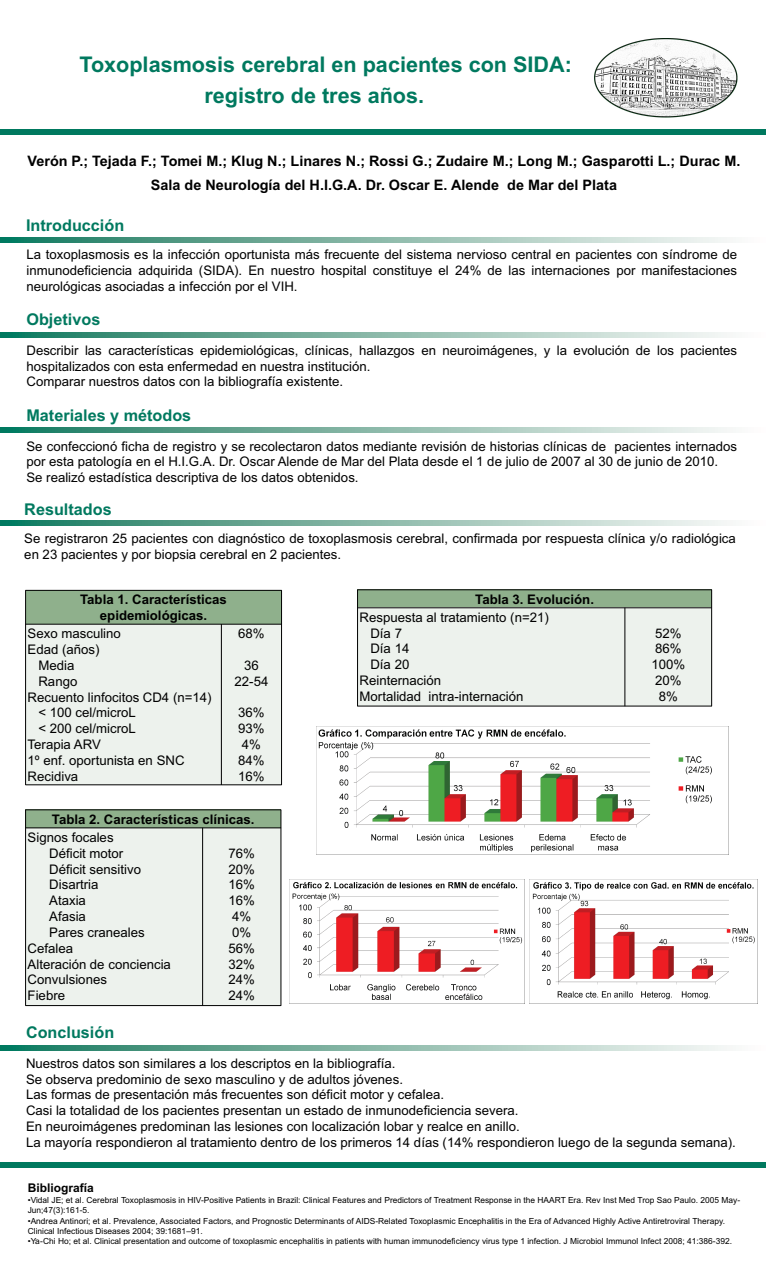
<style>
.page{position:relative;width:766px;height:1276px;background:#fff}
.page>*{position:absolute;margin:0;border:0;box-sizing:border-box;transform-origin:0 0}
.t1{font:700 21.6px/30.7px "Arial";color:#00795f}
.t2{font:700 16.2px "Arial";color:#00795f}
.t3{font:700 14.4px/24.5px "Arial";color:#000;text-align:center}
.t4{font:13.2px/15.8px "Arial";color:#000}
.t5{font:700 13.2px/15.8px "Arial";color:#000;text-align:center}
.t6{font:700 12px "Arial";color:#000}
.t7{font:8.4px/10.1px "Arial";color:#000}
</style>
<div class="page">
<div style="left:26px;top:590px;width:255px;height:34px;background:#8fb08c"></div>
<div style="left:26px;top:624px;width:195px;height:161px;background:#edf2ed"></div>
<div style="left:221px;top:624px;width:60px;height:161px;background:#edf2ed"></div>
<hr style="left:221px;top:624px;width:1px;height:161px;background:#000">
<hr style="left:25px;top:624px;width:256px;height:1px;background:#000">
<hr style="left:25px;top:590px;width:1px;height:195px;background:#000">
<hr style="left:281px;top:590px;width:1px;height:195px;background:#000">
<hr style="left:25px;top:590px;width:256px;height:1px;background:#000">
<hr style="left:25px;top:784px;width:256px;height:1px;background:#000">
<div style="left:26px;top:810px;width:255px;height:18px;background:#8fb08c"></div>
<div style="left:26px;top:828px;width:176px;height:177px;background:#edf2ed"></div>
<div style="left:202px;top:828px;width:79px;height:177px;background:#edf2ed"></div>
<hr style="left:202px;top:827px;width:1px;height:178px;background:#000">
<hr style="left:25px;top:827px;width:256px;height:1px;background:#000">
<hr style="left:25px;top:809px;width:1px;height:196px;background:#000">
<hr style="left:281px;top:809px;width:1px;height:196px;background:#000">
<hr style="left:25px;top:809px;width:256px;height:1px;background:#000">
<hr style="left:25px;top:1005px;width:256px;height:1px;background:#000">
<div style="left:357px;top:590px;width:354px;height:18px;background:#8fb08c"></div>
<div style="left:357px;top:608px;width:267px;height:98px;background:#edf2ed"></div>
<div style="left:624px;top:608px;width:87px;height:98px;background:#edf2ed"></div>
<hr style="left:624px;top:607px;width:1px;height:99px;background:#000">
<hr style="left:357px;top:607px;width:354px;height:1px;background:#000">
<hr style="left:357px;top:589px;width:1px;height:117px;background:#000">
<hr style="left:711px;top:589px;width:1px;height:117px;background:#000">
<hr style="left:357px;top:589px;width:354px;height:1px;background:#000">
<hr style="left:357px;top:706px;width:354px;height:1px;background:#000">
<img style="left:316px;top:726px;width:412px;height:128px">
<img style="left:289px;top:879px;width:235px;height:125px">
<img style="left:529px;top:879px;width:228px;height:124px">
<div style="left:0;top:129px;width:765px;height:5px;background:#00795f"></div>
<svg style="left:0;top:237px;width:727px;height:5px;background:#85b7a8"></svg>
<svg style="left:0;top:332px;width:727px;height:6px;background:#85b7a8"></svg>
<svg style="left:0;top:427px;width:727px;height:5px;background:#85b7a8"></svg>
<svg style="left:0;top:520px;width:727px;height:5px;background:#85b7a8"></svg>
<svg style="left:0;top:1045px;width:727px;height:5px;background:#85b7a8"></svg>
<div style="left:0;top:1162px;width:765px;height:5px;background:#00795f"></div>
<img style="left:594px;top:38px;width:143px;height:80px">
<h1 class="t1" style="left:204px;top:51px;width:369px;text-indent:-125px">Toxoplasmosis cerebral en pacientes con SIDA: registro de tres años.</h1>
<p class="t3" style="left:28px;top:150px;width:714px">Verón P.; Tejada F.; Tomei M.; Klug N.; Linares N.; Rossi G.; Zudaire M.; Long M.; Gasparotti L.; Durac M.<br>Sala de Neurología del H.I.G.A. Dr. Oscar E. Alende de Mar del Plata</p>
<p class="t2" style="left:26px;top:219px;width:100px">Introducción</p>
<p class="t4" style="left:26px;top:248px;width:712px;text-align:justify">La toxoplasmosis es la infección oportunista más frecuente del sistema nervioso central en pacientes con síndrome de inmunodeficiencia adquirida (SIDA). En nuestro hospital constituye el 24% de las internaciones por manifestaciones neurológicas asociadas a infección por el VIH.</p>
<p class="t2" style="left:26px;top:313px;width:75px">Objetivos</p>
<p class="t4" style="left:26px;top:343px;width:712px">Describir las características epidemiológicas, clínicas, hallazgos en neuroimágenes, y la evolución de los pacientes hospitalizados con esta enfermedad en nuestra institución.<br>Comparar nuestros datos con la bibliografía existente.</p>
<p class="t2" style="left:26px;top:409px;width:166px">Materiales y métodos</p>
<p class="t4" style="left:26px;top:439px;width:712px">Se confeccionó ficha de registro y se recolectaron datos mediante revisión de historias clínicas de pacientes internados por esta patología en el H.I.G.A. Dr. Oscar Alende de Mar del Plata desde el 1 de julio de 2007 al 30 de junio de 2010.<br>Se realizó estadística descriptiva de los datos obtenidos.</p>
<p class="t2" style="left:24px;top:503px;width:89px">Resultados</p>
<p class="t4" style="left:24px;top:532px;width:712px">Se registraron 25 pacientes con diagnóstico de toxoplasmosis cerebral, confirmada por respuesta clínica y/o radiológica en 23 pacientes y por biopsia cerebral en 2 pacientes.</p>
<p class="t5" style="left:80px;top:593px;width:148px">Tabla 1. Características epidemiológicas.</p>
<p class="t4" style="left:28px;top:627px;width:95px">Sexo masculino</p>
<p class="t4" style="left:28px;top:642px;width:73px">Edad (años)</p>
<p class="t4" style="left:38px;top:658px;width:37px">Media</p>
<p class="t4" style="left:38px;top:674px;width:40px">Rango</p>
<p class="t4" style="left:28px;top:690px;width:185px">Recuento linfocitos CD4 (n=14)</p>
<p class="t4" style="left:38px;top:706px;width:99px">&lt; 100 cel/microL</p>
<p class="t4" style="left:38px;top:722px;width:99px">&lt; 200 cel/microL</p>
<p class="t4" style="left:28px;top:738px;width:75px">Terapia ARV</p>
<p class="t4" style="left:28px;top:753px;width:158px">1º enf. oportunista en SNC</p>
<p class="t4" style="left:28px;top:769px;width:52px">Recidiva</p>
<p class="t4" style="left:238px;top:627px;width:28px">68%</p>
<p class="t4" style="left:234px;top:658px;width:35px;text-align:center">36<br>22-54</p>
<p class="t4" style="left:238px;top:706px;width:28px">36%<br>93%<br>4%<br>84%<br>16%</p>
<p class="t5" style="left:52px;top:812px;width:204px">Tabla 2. Características clínicas.</p>
<p class="t4" style="left:28px;top:830px;width:87px">Signos focales</p>
<p class="t4" style="left:49px;top:846px;width:76px">Déficit motor</p>
<p class="t4" style="left:49px;top:862px;width:93px">Déficit sensitivo</p>
<p class="t4" style="left:49px;top:878px;width:51px">Disartria</p>
<p class="t4" style="left:49px;top:894px;width:38px">Ataxia</p>
<p class="t4" style="left:49px;top:909px;width:38px">Afasia</p>
<p class="t4" style="left:49px;top:925px;width:97px">Pares craneales</p>
<p class="t4" style="left:28px;top:941px;width:47px">Cefalea</p>
<p class="t4" style="left:28px;top:957px;width:145px">Alteración de conciencia</p>
<p class="t4" style="left:28px;top:973px;width:81px">Convulsiones</p>
<p class="t4" style="left:28px;top:989px;width:39px">Fiebre</p>
<p class="t4" style="left:228px;top:846px;width:28px">76%<br>20%<br>16%<br>16%<br>4%<br>0%<br>56%<br>32%<br>24%<br>24%</p>
<p class="t5" style="left:475px;top:592px;width:120px">Tabla 3. Evolución.</p>
<p class="t4" style="left:359px;top:610px;width:191px">Respuesta al tratamiento (n=21)</p>
<p class="t4" style="left:370px;top:626px;width:33px">Día 7</p>
<p class="t4" style="left:370px;top:642px;width:40px">Día 14</p>
<p class="t4" style="left:370px;top:658px;width:40px">Día 20</p>
<p class="t4" style="left:359px;top:674px;width:83px">Reinternación</p>
<p class="t4" style="left:359px;top:689px;width:165px">Mortalidad intra-internación</p>
<p class="t4" style="left:651px;top:626px;width:35px;text-align:center">52%<br>86%<br>100%<br>20%<br>8%</p>
<p class="t2" style="left:26px;top:1026px;width:90px">Conclusión</p>
<p class="t4" style="left:26px;top:1056px;width:711px">Nuestros datos son similares a los descriptos en la bibliografía.<br>Se observa predominio de sexo masculino y de adultos jóvenes.<br>Las formas de presentación más frecuentes son déficit motor y cefalea.<br>Casi la totalidad de los pacientes presentan un estado de inmunodeficiencia severa.<br>En neuroimágenes predominan las lesiones con localización lobar y realce en anillo.<br>La mayoría respondieron al tratamiento dentro de los primeros 14 días (14% respondieron luego de la segunda semana).</p>
<p class="t6" style="left:28px;top:1183px;width:67px">Bibliografía</p>
<p class="t7" style="left:28px;top:1196px;width:713px">•Vidal JE; et al. Cerebral Toxoplasmosis in HIV-Positive Patients in Brazil: Clinical Features and Predictors of Treatment Response in the HAART Era. Rev Inst Med Trop Sao Paulo. 2005 May-<br>Jun;47(3):161-5.</p>
<p class="t7" style="left:28px;top:1216px;width:698px">•Andrea Antinori; et al. Prevalence, Associated Factors, and Prognostic Determinants of AIDS-Related Toxoplasmic Encephalitis in the Era of Advanced Highly Active Antiretroviral Therapy.<br>Clinical Infectious Diseases 2004; 39:1681–91.</p>
<p class="t7" style="left:28px;top:1236px;width:705px">•Ya-Chi Ho; et al. Clinical presentation and outcome of toxoplasmic encephalitis in patients with human immunodeficiency virus type 1 infection. J Microbiol Immunol Infect 2008; 41:386-392.</p>
</div>
